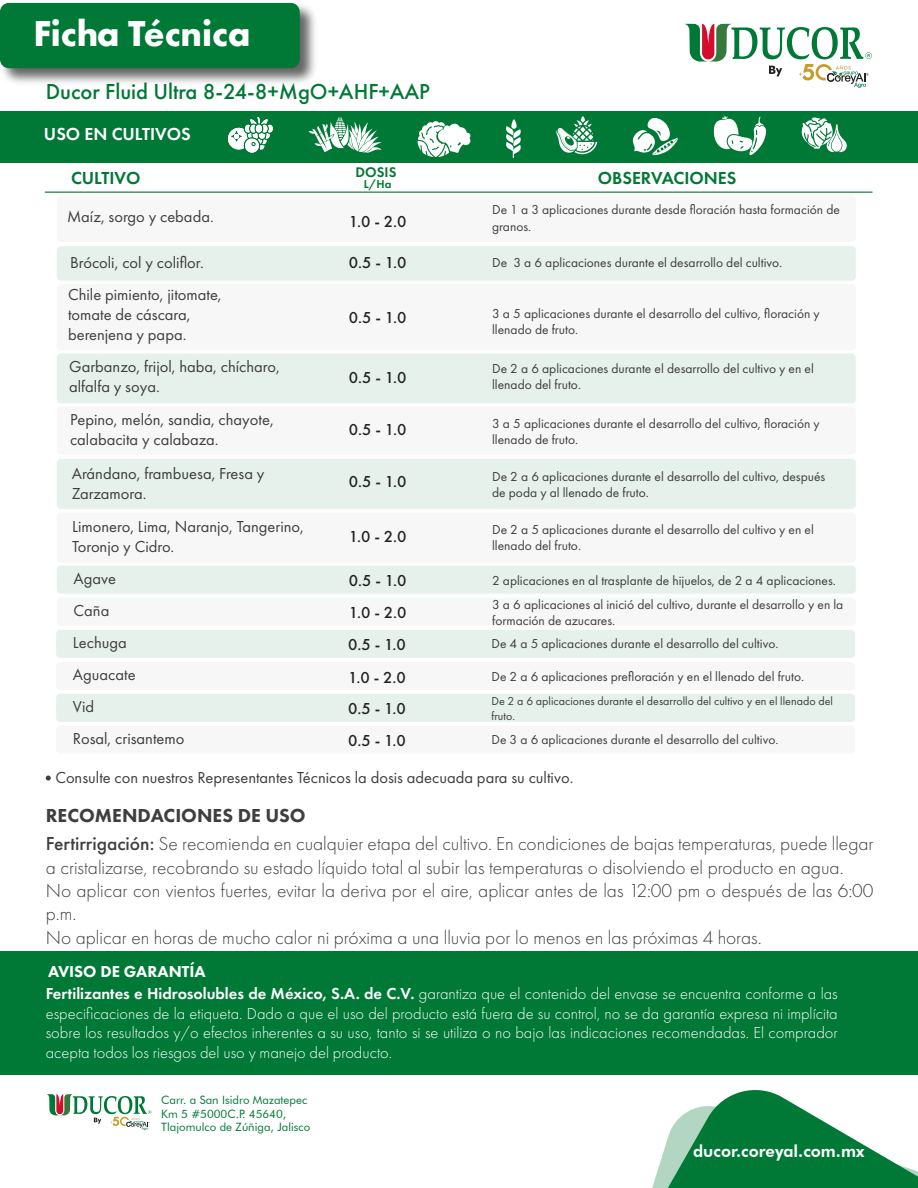
<style>
.page{position:relative;width:918px;height:1188px;background:#fff}
.page>*{position:absolute;margin:0;border:0;box-sizing:border-box;transform-origin:0 0}
.t1{font:700 37.5px "Futura PT";color:#fff}
.t2{font:500 22.5px "Futura PT";color:#007836}
.t3{font:300 19.5px/23.4px "Futura PT";color:#3e3e3d}
.t4{font:600 18px "Futura PT";color:#007836}
.t5{font:600 18px "Futura PT";color:#fff}
.t6{font:16.5px/19.8px "Futura PT";color:#3e3e3d}
.t7{font:300 16.5px/19.5px "Futura PT";color:#fff}
.t8{font:500 16.5px "Futura PT";color:#222221}
.t9{font:800 16.5px "Futura BT";color:#fff}
.t10{font:600 14.4px "Futura PT";color:#007836}
.t11{font:13.5px/16.2px "Futura PT";color:#3e3e3d}
.t12{font:12px/14.4px "Futura PT";color:#3e3e3d}
.t13{font:600 11.85px "Futura PT";color:#007836}
.t14{font:11.55px/13.8px "Futura BT";color:#007836}
.s1{font-weight:800}
.s2{font-weight:500}
.s3{font-weight:600}
</style>
<div class="page">
<div style="left:57px;top:566px;width:799px;height:28px;background:#e6f1eb;border-radius:4px"></div>
<div style="left:0;top:952px;width:918px;height:123px;background:#007836"></div>
<svg style="left:652px;top:1090px;width:266px;height:98px"></svg>
<svg style="left:46px;top:776px;width:5px;height:5px"></svg>
<img style="left:0;top:2px;width:315px;height:81px">
<div style="left:0;top:3px;width:300px;height:65px;background:#007836;border-radius:9px"></div>
<svg style="left:46px;top:1094px;width:106px;height:36px"></svg>
<div style="left:0;top:111px;width:918px;height:51px;background:#007836"></div>
<svg style="left:228px;top:117px;width:45px;height:36px"></svg>
<svg style="left:801px;top:117px;width:46px;height:35px"></svg>
<svg style="left:556px;top:116px;width:41px;height:38px"></svg>
<svg style="left:713px;top:115px;width:53px;height:41px"></svg>
<svg style="left:506px;top:119px;width:15px;height:39px"></svg>
<svg style="left:309px;top:117px;width:73px;height:36px"></svg>
<svg style="left:417px;top:121px;width:54px;height:36px"></svg>
<svg style="left:633px;top:118px;width:45px;height:38px"></svg>
<div style="left:57px;top:284px;width:799px;height:66px;background:#f7f7f7;border-radius:4px"></div>
<div style="left:57px;top:246px;width:799px;height:35px;background:#e6f1eb;border-radius:4px"></div>
<div style="left:57px;top:196px;width:799px;height:46px;background:#f7f7f7;border-radius:4px"></div>
<hr style="left:45px;top:192px;width:828px;height:1px;background:#007836">
<div style="left:57px;top:459px;width:799px;height:50px;background:#e6f1eb;border-radius:4px"></div>
<div style="left:57px;top:407px;width:799px;height:48px;background:#f7f7f7;border-radius:4px"></div>
<div style="left:57px;top:353px;width:799px;height:50px;background:#e6f1eb;border-radius:4px"></div>
<div style="left:57px;top:513px;width:799px;height:50px;background:#f7f7f7;border-radius:4px"></div>
<div style="left:57px;top:598px;width:799px;height:28px;background:#f7f7f7;border-radius:4px"></div>
<div style="left:56px;top:630px;width:799px;height:28px;background:#e6f1eb;border-radius:4px"></div>
<div style="left:56px;top:662px;width:799px;height:28px;background:#f7f7f7;border-radius:4px"></div>
<div style="left:56px;top:694px;width:799px;height:28px;background:#e6f1eb;border-radius:4px"></div>
<div style="left:56px;top:726px;width:799px;height:28px;background:#f7f7f7;border-radius:4px"></div>
<svg style="left:684px;top:23px;width:188px;height:65px"></svg>
<h1 class="t1" style="left:33px;top:10px;width:219px">Ficha Técnica</h1>
<h2 class="t2" style="left:46px;top:78px;width:386px">Ducor Fluid Ultra 8-24-8+MgO+AHF+AAP</h2>
<h3 class="t5" style="left:44px;top:123px;width:148px">USO EN CULTIVOS</h3>
<h3 class="t4" style="left:71px;top:167px;width:71px">CULTIVO</h3>
<h3 class="t4" style="left:598px;top:167px;width:140px">OBSERVACIONES</h3>
<p class="t10" style="left:356px;top:163px;width:42px">DOSIS</p>
<p class="t13" style="left:364px;top:176px;width:29px">L/Ha</p>
<p class="t6" style="left:67px;top:207px;width:148px">Maíz, sorgo y cebada.</p>
<p class="t6" style="left:68px;top:247px;width:155px;line-height:32.1px">Brócoli, col y coliflor.<br>Chile pimiento, jitomate,</p>
<p class="t6" style="left:68px;top:305px;width:124px">tomate de cáscara, berenjena y papa.</p>
<p class="t6" style="left:69px;top:356px;width:212px">Garbanzo, frijol, haba, chícharo, alfalfa y soya.</p>
<p class="t6" style="left:70px;top:410px;width:205px">Pepino, melón, sandia, chayote, calabacita y calabaza.</p>
<p class="t6" style="left:72px;top:464px;width:194px">Arándano, frambuesa, Fresa y<br>Zarzamora.</p>
<p class="t8" style="left:349px;top:212px;width:59px">1.0 - 2.0</p>
<p class="t11" style="left:492px;top:202px;width:349px">De 1 a 3 aplicaciones durante desde floración hasta formación de granos.</p>
<p class="t8" style="left:349px;top:253px;width:59px">0.5 - 1.0</p>
<p class="t11" style="left:492px;top:254px;width:292px">De 3 a 6 aplicaciones durante el desarrollo del cultivo.</p>
<p class="t11" style="left:492px;top:306px;width:329px">3 a 5 aplicaciones durante el desarrollo del cultivo, floración y llenado de fruto.</p>
<p class="t11" style="left:492px;top:360px;width:323px">De 2 a 6 aplicaciones durante el desarrollo del cultivo y en el llenado del fruto.</p>
<p class="t11" style="left:492px;top:415px;width:329px">3 a 5 aplicaciones durante el desarrollo del cultivo, floración y llenado de fruto.</p>
<p class="t11" style="left:492px;top:468px;width:335px">De 2 a 6 aplicaciones durante el desarrollo del cultivo, después de poda y al llenado de fruto.</p>
<p class="t8" style="left:349px;top:307px;width:59px">0.5 - 1.0</p>
<p class="t8" style="left:349px;top:367px;width:59px">0.5 - 1.0</p>
<p class="t8" style="left:349px;top:419px;width:59px">0.5 - 1.0</p>
<p class="t8" style="left:349px;top:472px;width:59px">0.5 - 1.0</p>
<p class="t6" style="left:72px;top:517px;width:233px">Limonero, Lima, Naranjo, Tangerino,<br>Toronjo y Cidro.</p>
<p class="t11" style="left:492px;top:521px;width:323px">De 2 a 5 aplicaciones durante el desarrollo del cultivo y en el llenado del fruto.</p>
<p class="t11" style="left:492px;top:572px;width:345px">2 aplicaciones en al trasplante de hijuelos, de 2 a 4 aplicaciones.</p>
<p class="t8" style="left:349px;top:526px;width:59px">1.0 - 2.0</p>
<p class="t8" style="left:349px;top:571px;width:59px">0.5 - 1.0</p>
<p class="t6" style="left:74px;top:568px;width:44px">Agave</p>
<p class="t6" style="left:73px;top:594px;width:55px;line-height:32.1px">Caña<br>Lechuga</p>
<p class="t8" style="left:349px;top:603px;width:59px">1.0 - 2.0</p>
<p class="t11" style="left:492px;top:596px;width:353px">3 a 6 aplicaciones al inició del cultivo, durante el desarrollo y en la formación de azucares.</p>
<p class="t8" style="left:348px;top:635px;width:59px">0.5 - 1.0</p>
<p class="t11" style="left:491px;top:636px;width:289px">De 4 a 5 aplicaciones durante el desarrollo del cultivo.</p>
<p class="t6" style="left:73px;top:665px;width:64px">Aguacate</p>
<p class="t8" style="left:348px;top:667px;width:59px">1.0 - 2.0</p>
<p class="t11" style="left:491px;top:668px;width:314px">De 2 a 6 aplicaciones prefloración y en el llenado del fruto.</p>
<p class="t8" style="left:348px;top:699px;width:59px">0.5 - 1.0</p>
<p class="t12" style="left:491px;top:694px;width:343px">De 2 a 6 aplicaciones durante el desarrollo del cultivo y en el llenado del fruto.</p>
<p class="t6" style="left:73px;top:691px;width:113px;line-height:31.8px">Vid<br>Rosal, crisantemo</p>
<p class="t8" style="left:348px;top:731px;width:59px">0.5 - 1.0</p>
<p class="t11" style="left:491px;top:731px;width:289px">De 3 a 6 aplicaciones durante el desarrollo del cultivo.</p>
<p class="t6" style="left:55px;top:768px;width:520px">Consulte con nuestros Representantes Técnicos la dosis adecuada para su cultivo.</p>
<h3 class="t3" style="left:46px;top:801px;width:829px;line-height:28.3px"><span class="s1">RECOMENDACIONES DE USO<br></span><span class="s2">Fertirrigación:</span> Se recomienda en cualquier etapa del cultivo. En condiciones de bajas temperaturas, puede llegar</h3>
<p class="t3" style="left:46px;top:856px;width:829px">a cristalizarse, recobrando su estado líquido total al subir las temperaturas o disolviendo el producto en agua.<br>No aplicar con vientos fuertes, evitar la deriva por el aire, aplicar antes de las 12:00 pm o después de las 6:00 p.m.<br>No aplicar en horas de mucho calor ni próxima a una lluvia por lo menos en las próximas 4 horas.</p>
<p class="t7" style="left:46px;top:961px;width:793px;line-height:22px"><span class="s1">AVISO DE GARANTÍA<br></span><span class="s3">Fertilizantes e Hidrosolubles de México, S.A. de C.V.</span> garantiza que el contenido del envase se encuentra conforme a las</p>
<p class="t7" style="left:46px;top:1004px;width:794px;text-align:justify">especificaciones de la etiqueta. Dado a que el uso del producto está fuera de su control, no se da garantía expresa ni implícita sobre los resultados y/o efectos inherentes a su uso, tanto si se utiliza o no bajo las indicaciones recomendadas. El comprador acepta todos los riesgos del uso y manejo del producto.</p>
<p class="t14" style="left:161px;top:1093px;width:150px">Carr. a San Isidro Mazatepec<br>Km 5 #5000C.P. 45640,<br>Tlajomulco de Zúñiga, Jalisco</p>
<p class="t9" style="left:693px;top:1141px;width:173px">ducor.coreyal.com.mx</p>
</div>
